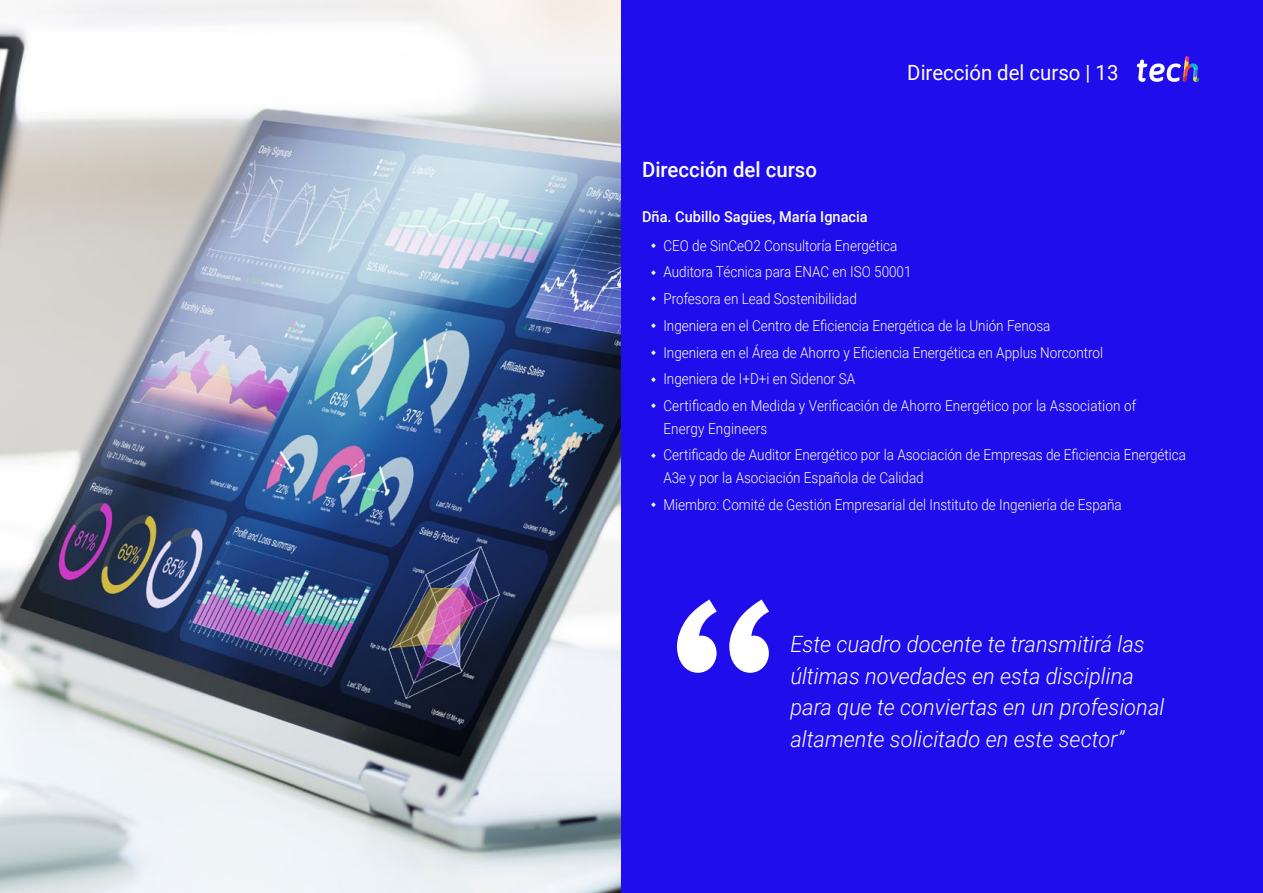
<style>
.page{position:relative;width:1263px;height:893px;background:#fff}
.page>*{position:absolute;margin:0;border:0;box-sizing:border-box;transform-origin:0 0}
.t1{font:italic 300 22.5px/31.5px "Roboto";color:#fff}
.t2{font:21px "Roboto";color:#fff}
.t3{font:500 21px "Roboto";color:#fff}
.t4{font:300 15px/26.7px "Roboto";color:#fff;scale:.9 1}
.t5{font:500 15px "Roboto";color:#fff}
</style>
<div class="page">
<div style="left:621px;top:0;width:642px;height:893px;background:#1f0dec"></div>
<img style="left:0;top:0;width:621px;height:893px">
<svg style="left:1137px;top:56px;width:62px;height:26px"></svg>
<svg style="left:677px;top:600px;width:92px;height:73px"></svg>
<h2 class="t2" style="left:907px;top:57px;width:213px">Dirección del curso | 13</h2>
<h2 class="t3" style="left:642px;top:154px;width:176px">Dirección del curso</h2>
<p class="t5" style="left:642px;top:206px;width:227px">Dña. Cubillo Sagües, María Ignacia</p>
<p class="t4" style="left:663px;top:231px;width:527px">CEO de SinCeO2 Consultoría Energética<br>Auditora Técnica para ENAC en ISO 50001<br>Profesora en Lead Sostenibilidad<br>Ingeniera en el Centro de Eficiencia Energética de la Unión Fenosa<br>Ingeniera en el Área de Ahorro y Eficiencia Energética en Applus Norcontrol Ingeniera de I+D+i en Sidenor SA<br>Certificado en Medida y Verificación de Ahorro Energético por la Association of</p>
<p class="t4" style="left:663px;top:414px;width:582px">Energy Engineers<br>Certificado de Auditor Energético por la Asociación de Empresas de Eficiencia Energética</p>
<p class="t4" style="left:663px;top:464px;width:511px">A3e y por la Asociación Española de Calidad<br>Miembro: Comité de Gestión Empresarial del Instituto de Ingeniería de España</p>
<h1 class="t1" style="left:790px;top:627px;width:375px">Este cuadro docente te transmitirá las últimas novedades en esta disciplina para que te conviertas en un profesional altamente solicitado en este sector”</h1>
</div>
